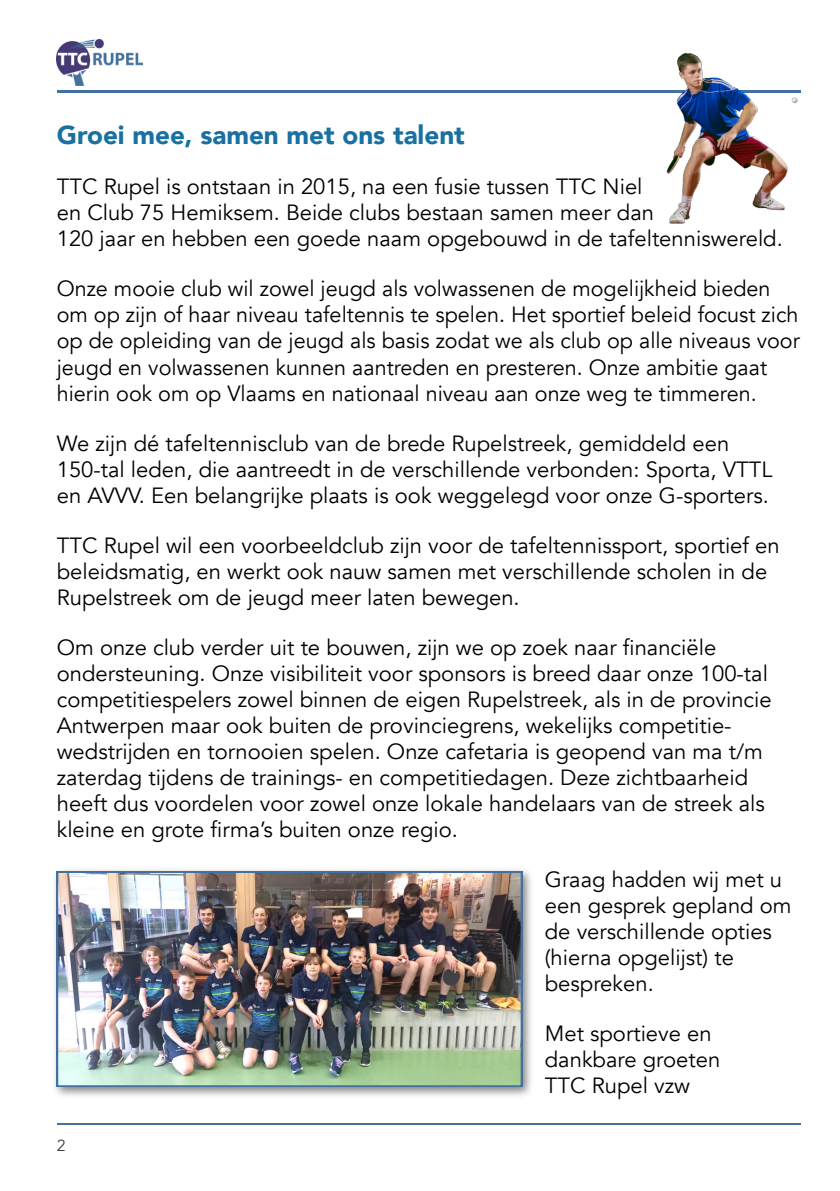
<style>
.page{position:relative;width:840px;height:1191px;background:#fff}
.page>*{position:absolute;margin:0;border:0;box-sizing:border-box;transform-origin:0 0}
.t1{font:900 26px "Avenir";color:#1971a2}
.t2{font:22px "Avenir";color:#000}
.t3{font:16px "Avenir";color:#404040}
</style>
<div class="page">
<hr style="left:57px;top:90px;width:742px;height:3px;background:#43709f">
<img style="left:57px;top:40px;width:85px;height:45px">
<hr style="left:57px;top:1123px;width:742px;height:1px;background:#43709f">
<img style="left:54px;top:869px;width:477px;height:227px">
<img style="left:57px;top:871px;width:465px;height:215px">
<img style="left:666px;top:52px;width:132px;height:172px">
<p class="t1" style="left:57px;top:118px;width:409px">Groei mee, samen met ons talent</p>
<p class="t2" style="left:57px;top:172px;width:587px">TTC Rupel is ontstaan in 2015, na een fusie tussen TTC Niel</p>
<p class="t2" style="left:57px;top:198px;width:598px">en Club 75 Hemiksem. Beide clubs bestaan samen meer dan</p>
<p class="t2" style="left:57px;top:224px;width:727px">120 jaar en hebben een goede naam opgebouwd in de tafeltenniswereld.</p>
<p class="t2" style="left:57px;top:274px;width:715px">Onze mooie club wil zowel jeugd als volwassenen de mogelĳkheid bieden</p>
<p class="t2" style="left:57px;top:300px;width:742px">om op zĳn of haar niveau tafeltennis te spelen. Het sportief beleid focust zich</p>
<p class="t2" style="left:57px;top:326px;width:744px">op de opleiding van de jeugd als basis zodat we als club op alle niveaus voor</p>
<p class="t2" style="left:57px;top:352px;width:711px">jeugd en volwassenen kunnen aantreden en presteren. Onze ambitie gaat</p>
<p class="t2" style="left:57px;top:378px;width:701px">hierin ook om op Vlaams en nationaal niveau aan onze weg te timmeren.</p>
<p class="t2" style="left:57px;top:428px;width:673px">We zĳn dé tafeltennisclub van de brede Rupelstreek, gemiddeld een</p>
<p class="t2" style="left:57px;top:454px;width:717px">150-tal leden, die aantreedt in de verschillende verbonden: Sporta, VTTL</p>
<p class="t2" style="left:57px;top:480px;width:713px">en AVVV. Een belangrĳke plaats is ook weggelegd voor onze G-sporters.</p>
<p class="t2" style="left:57px;top:530px;width:724px">TTC Rupel wil een voorbeeldclub zĳn voor de tafeltennissport, sportief en</p>
<p class="t2" style="left:57px;top:556px;width:711px">beleidsmatig, en werkt ook nauw samen met verschillende scholen in de</p>
<p class="t2" style="left:57px;top:582px;width:464px">Rupelstreek om de jeugd meer laten bewegen.</p>
<p class="t2" style="left:57px;top:632px;width:660px">Om onze club verder uit te bouwen, zĳn we op zoek naar financiële</p>
<p class="t2" style="left:57px;top:658px;width:712px">ondersteuning. Onze visibiliteit voor sponsors is breed daar onze 100-tal</p>
<p class="t2" style="left:57px;top:684px;width:716px">competitiespelers zowel binnen de eigen Rupelstreek, als in de provincie</p>
<p class="t2" style="left:57px;top:710px;width:676px">Antwerpen maar ook buiten de provinciegrens, wekelĳks competitie-</p>
<p class="t2" style="left:57px;top:736px;width:707px">wedstrĳden en tornooien spelen. Onze cafetaria is geopend van ma t/m</p>
<p class="t2" style="left:57px;top:762px;width:692px">zaterdag tĳdens de trainings- en competitiedagen. Deze zichtbaarheid</p>
<p class="t2" style="left:57px;top:788px;width:709px">heeft dus voordelen voor zowel onze lokale handelaars van de streek als</p>
<p class="t2" style="left:57px;top:814px;width:402px">kleine en grote firma’s buiten onze regio.</p>
<p class="t2" style="left:544px;top:864px;width:239px">Graag hadden wĳ met u</p>
<p class="t2" style="left:544px;top:890px;width:248px">een gesprek gepland om</p>
<p class="t2" style="left:544px;top:916px;width:228px">de verschillende opties</p>
<p class="t2" style="left:544px;top:942px;width:190px">(hierna opgelĳst) te</p>
<p class="t2" style="left:544px;top:968px;width:110px">bespreken.</p>
<p class="t2" style="left:544px;top:1018px;width:168px">Met sportieve en</p>
<p class="t2" style="left:544px;top:1044px;width:177px">dankbare groeten</p>
<p class="t2" style="left:544px;top:1070px;width:147px">TTC Rupel vzw</p>
<p class="t3" style="left:57px;top:1135px;width:10px">2</p>
</div>
